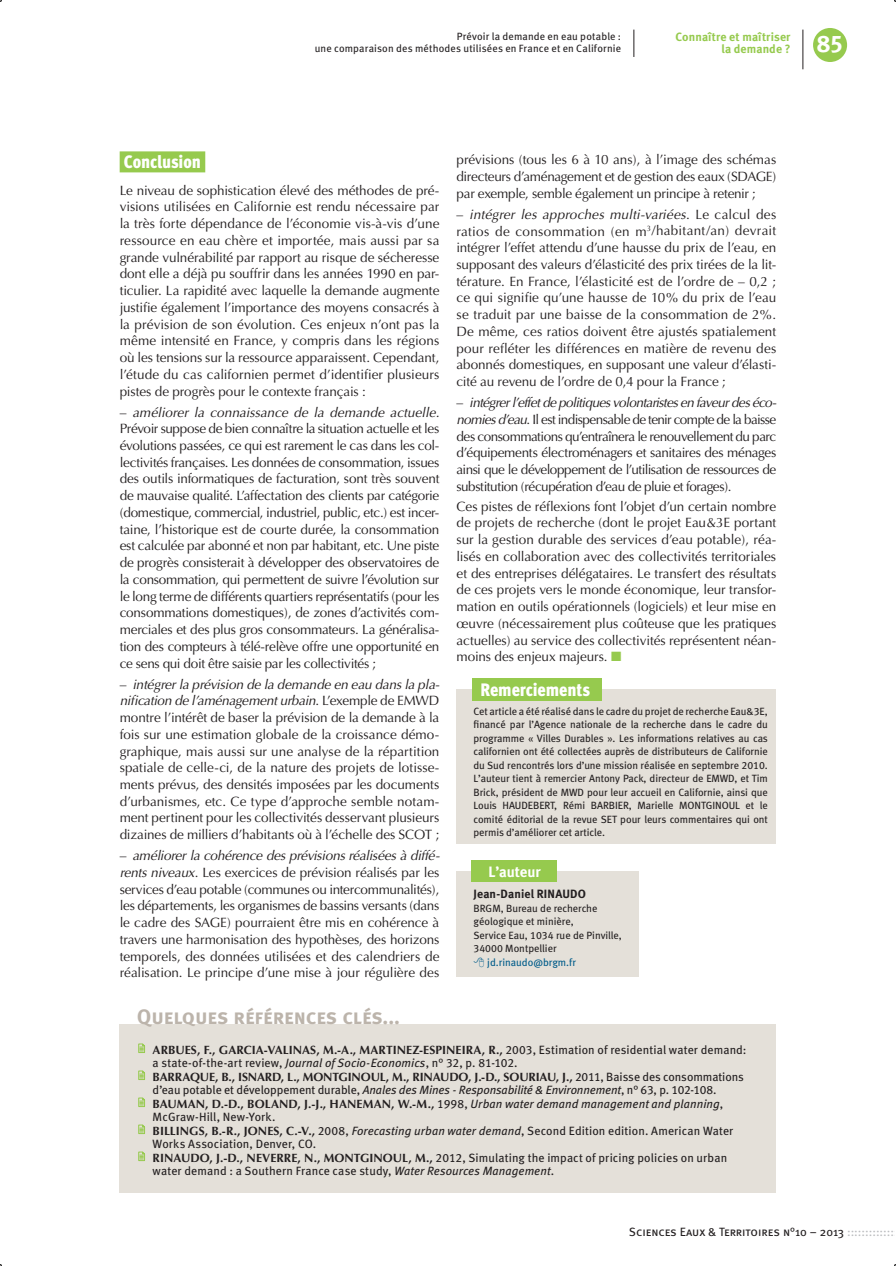
<style>
.page{position:relative;width:896px;height:1266px;background:#fff}
.page>*{position:absolute;margin:0;border:0;box-sizing:border-box;transform-origin:0 0}
.t1{font:24px "Meta Bold Caps Expert";color:#fff}
.t2{font:21px "Meta Bold LF Caps";color:#bcb4ab}
.t3{font:900 18px "Meta Cond OT";letter-spacing:-.01em;color:#fff}
.t4{font:15px "Meta Bold LF";color:#fff}
.t5{font:13.5px/16.8px "Optima";letter-spacing:-.01em;color:#231f20;text-align:justify}
.t6{font:12px/13.5px "Meta Book LF";letter-spacing:.01em;color:#231f20}
.t7{font:700 12px "Optima";color:#231f20}
.t8{font:12px "Meta Book Caps";color:#231f20}
.t9{font:700 12px/12px "Meta";letter-spacing:.01em;color:#96ca4e;text-align:right}
.t10{font:12px "Meta Bold LF";letter-spacing:.015em;color:#231f20}
.t11{font:10.5px/13.5px "Meta Book LF";color:#231f20}
.t12{font:10.5px "Meta Book LF";color:#005c8a}
.s1{font-style:italic}
.s2{color:#96ca4e}
.s3{font-family:"Meta Book LF";font-weight:400}
.s4{font-family:"Meta Book LF";font-weight:400;font-style:italic}
.s5{font-family:"Optima";font-weight:700}
.s6{color:#bcbdc0}
</style>
<div class="page">
<div style="left:120px;top:1024px;width:656px;height:168px;background:#e4e0d9"></div>
<svg style="left:138px;top:1043px;width:7px;height:9px"></svg>
<svg style="left:138px;top:1070px;width:7px;height:9px"></svg>
<svg style="left:138px;top:1097px;width:7px;height:9px"></svg>
<svg style="left:138px;top:1124px;width:7px;height:9px"></svg>
<svg style="left:138px;top:1151px;width:7px;height:9px"></svg>
<div style="left:120px;top:151px;width:85px;height:21px;background:#96ca4e"></div>
<div style="left:456px;top:871px;width:182px;height:105px;background:#e4e0d9"></div>
<div style="left:472px;top:860px;width:85px;height:21px;background:#96ca4e"></div>
<div style="left:456px;top:689px;width:320px;height:155px;background:#e4e0d9"></div>
<div style="left:472px;top:678px;width:129px;height:22px;background:#96ca4e"></div>
<svg style="left:633px;top:30px;width:1px;height:27px"></svg>
<div style="left:813px;top:28px;width:34px;height:34px;background:#96ca4e;border-radius:50%"></div>
<hr style="left:802px;top:30px;width:1px;height:39px;background:#231f20">
<p class="t11" style="left:315px;top:30px;width:308px;line-height:12px;text-align:right">Prévoir la demande en eau potable :<br>une comparaison des méthodes utilisées en France et en Californie</p>
<p class="t9" style="left:675px;top:30px;width:116px">Connaître et maîtriser la demande ?</p>
<h1 class="t1" style="left:816px;top:30px;width:28px">85</h1>
<h3 class="t3" style="left:124px;top:150px;width:79px">Conclusion</h3>
<p class="t5" style="left:120px;top:182px;width:321px">Le niveau de sophistication élevé des méthodes de pré&shy;visions utilisées en Californie est rendu nécessaire par la très forte dépendance de l’économie vis-à-vis d’une ressource en eau chère et importée, mais aussi par sa grande vulnérabilité par rapport au risque de sécheresse dont elle a déjà pu souffrir dans les années 1990 en par&shy;ticulier. La rapidité avec laquelle la demande augmente justifie également l’importance des moyens consacrés à la prévision de son évolution. Ces enjeux n’ont pas la même intensité en France, y compris dans les régions où les tensions sur la ressource apparaissent. Cependant, l’étude du cas californien permet d’identifier plusieurs pistes de progrès pour le contexte français :</p>
<p class="t5" style="left:120px;top:404px;width:321px">– <span class="s1">améliorer la connaissance de la demande actuelle.<br></span>Prévoir suppose de bien connaître la situation actuelle et les évolutions passées, ce qui est rarement le cas dans les col&shy;lectivités françaises. Les données de consommation, issues des outils informatiques de facturation, sont très souvent de mauvaise qualité. L’affectation des clients par catégorie (domestique, commercial, industriel, public, etc.) est incer&shy;taine, l’historique est de courte durée, la consommation est calculée par abonné et non par habitant, etc. Une piste de progrès consisterait à développer des observatoires de la consommation, qui permettent de suivre l’évolution sur le long terme de différents quartiers représentatifs (pour les consommations domestiques), de zones d’activités com&shy;merciales et des plus gros consommateurs. La généralisa&shy;tion des compteurs à télé-relève offre une opportunité en ce sens qui doit être saisie par les collectivités ;</p>
<p class="t5" style="left:120px;top:675px;width:321px">– <span class="s1">intégrer la prévision de la demande en eau dans la pla&shy;nification de l’aménagement urbain</span>. L’exemple de EMWD montre l’intérêt de baser la prévision de la demande à la fois sur une estimation globale de la croissance démo&shy;graphique, mais aussi sur une analyse de la répartition spatiale de celle-ci, de la nature des projets de lotisse&shy;ments prévus, des densités imposées par les documents d’urbanismes, etc. Ce type d’approche semble notam&shy;ment pertinent pour les collectivités desservant plusieurs dizaines de milliers d’habitants où à l’échelle des SCOT ;</p>
<p class="t5" style="left:120px;top:847px;width:321px">– <span class="s1">améliorer la cohérence des prévisions réalisées à diffé&shy;rents niveaux</span>. Les exercices de prévision réalisés par les services d’eau potable (communes ou intercommunalités), les départements, les organismes de bassins versants (dans le cadre des SAGE) pourraient être mis en cohérence à travers une harmonisation des hypothèses, des horizons temporels, des données utilisées et des calendriers de réalisation. Le principe d’une mise à jour régulière des</p>
<h2 class="t2" style="left:137px;top:1003px;width:265px">Quelques références clés...</h2>
<p class="t5" style="left:456px;top:151px;width:321px">prévisions (tous les 6 à 10 ans), à l’image des schémas directeurs d’aménagement et de gestion des eaux (SDAGE) par exemple, semble également un principe à retenir ;</p>
<p class="t5" style="left:456px;top:206px;width:321px">– <span class="s1">intégrer les approches multi-variées</span>. Le calcul des ratios de consommation (en m<sup>3</sup>/habitant/an) devrait intégrer l’effet attendu d’une hausse du prix de l’eau, en supposant des valeurs d’élasticité des prix tirées de la lit&shy;térature. En France, l’élasticité est de l’ordre de – 0,2 ; ce qui signifie qu’une hausse de 10% du prix de l’eau se traduit par une baisse de la consommation de 2%.<br>De même, ces ratios doivent être ajustés spatialement pour refléter les différences en matière de revenu des abonnés domestiques, en supposant une valeur d’élasti&shy;cité au revenu de l’ordre de 0,4 pour la France ;</p>
<p class="t5" style="left:456px;top:394px;width:321px">– <span class="s1">intégrer l’effet de politiques volontaristes en faveur des éco&shy;nomies d’eau</span>. Il est indispensable de tenir compte de la baisse des consommations qu’entraînera le renouvellement du parc d’équipements électroménagers et sanitaires des ménages ainsi que le développement de l’utilisation de ressources de substitution (récupération d’eau de pluie et forages).</p>
<p class="t5" style="left:456px;top:498px;width:321px">Ces pistes de réflexions font l’objet d’un certain nombre de projets de recherche (dont le projet Eau&amp;3E portant sur la gestion durable des services d’eau potable), réa&shy;lisés en collaboration avec des collectivités territoriales et des entreprises délégataires. Le transfert des résultats de ces projets vers le monde économique, leur transfor&shy;mation en outils opérationnels (logiciels) et leur mise en œuvre (nécessairement plus coûteuse que les pratiques actuelles) au service des collectivités représentent néan&shy;moins des enjeux majeurs. <span class="s2">■</span></p>
<h3 class="t3" style="left:480px;top:678px;width:111px">Remerciements</h3>
<p class="t11" style="left:473px;top:704px;width:296px;text-align:justify">Cet article a été réalisé dans le cadre du projet de recherche Eau&amp;3E, financé par l’Agence nationale de la recherche dans le cadre du programme « Villes Durables ». Les informations relatives au cas californien ont été collectées auprès de distributeurs de Californie du Sud rencontrés lors d’une mission réalisée en septembre 2010.<br>L’auteur tient à remercier Antony Pack, directeur de EMWD, et Tim Brick, président de MWD pour leur accueil en Californie, ainsi que Louis HAUDEBERT, Rémi BARBIER, Marielle MONTGINOUL et le comité éditorial de la revue SET pour leurs commentaires qui ont permis d’améliorer cet article.</p>
<p class="t4" style="left:488px;top:862px;width:54px">L’auteur</p>
<p class="t10" style="left:473px;top:886px;width:114px">Jean-Daniel RINAUDO</p>
<p class="t11" style="left:473px;top:901px;width:150px">BRGM, Bureau de recherche géologique et minière,<br>Service Eau, 1034 rue de Pinville,<br>34000 Montpellier</p>
<p class="t12" style="left:487px;top:955px;width:90px">jd.rinaudo@brgm.fr</p>
<p class="t7" style="left:153px;top:1042px;width:595px">ARBUES, F., GARCIA-VALINAS, M.-A., MARTINEZ-ESPINEIRA, R., <span class="s3">2003, Estimation of residential water demand:</span></p>
<p class="t6" style="left:153px;top:1055px;width:366px">a state-of-the-art review, <span class="s1">Journal of Socio-Economics</span>, n° 32, p. 81-102.</p>
<p class="t7" style="left:153px;top:1069px;width:592px">BARRAQUE, B., ISNARD, L., MONTG INOUL, M., RINAUDO, J.-D., SOURIAU, J., <span class="s3">2011, Baisse des consommations</span></p>
<p class="t6" style="left:153px;top:1082px;width:565px">d’eau potable et développement durable, <span class="s1">Anales des Mines - Responsabilité &amp; Environnement</span>, n° 63, p. 102-108.</p>
<p class="t7" style="left:153px;top:1096px;width:572px">BAUMAN, D.-D., BOLAND, J.-J., HANEMAN, W.-M., <span class="s3">1998,</span> <span class="s4">Urban water demand management and planning</span><span class="s3">,</span></p>
<p class="t6" style="left:153px;top:1109px;width:582px">McGraw-Hill, New-York.<br><span class="s5">B ILLINGS, B.-R., JONES, C.-V.,</span> 2008, <span class="s1">Forecasting urban water demand</span>, Second Edition edition. American Water Works Association, Denver, CO.<br><span class="s5">RINAUDO, J.-D., N EVERRE, N., MONTG INOUL, M.,</span> 2012, Simulating the impact of pricing policies on urban water demand : a Southern France case study, <span class="s1">Water Resources Management</span>.</p>
<p class="t8" style="left:629px;top:1224px;width:270px">Sciences Eaux &amp; Territoires n°10 – 2013 <span class="s6">::::::::::::::</span></p>
</div>
